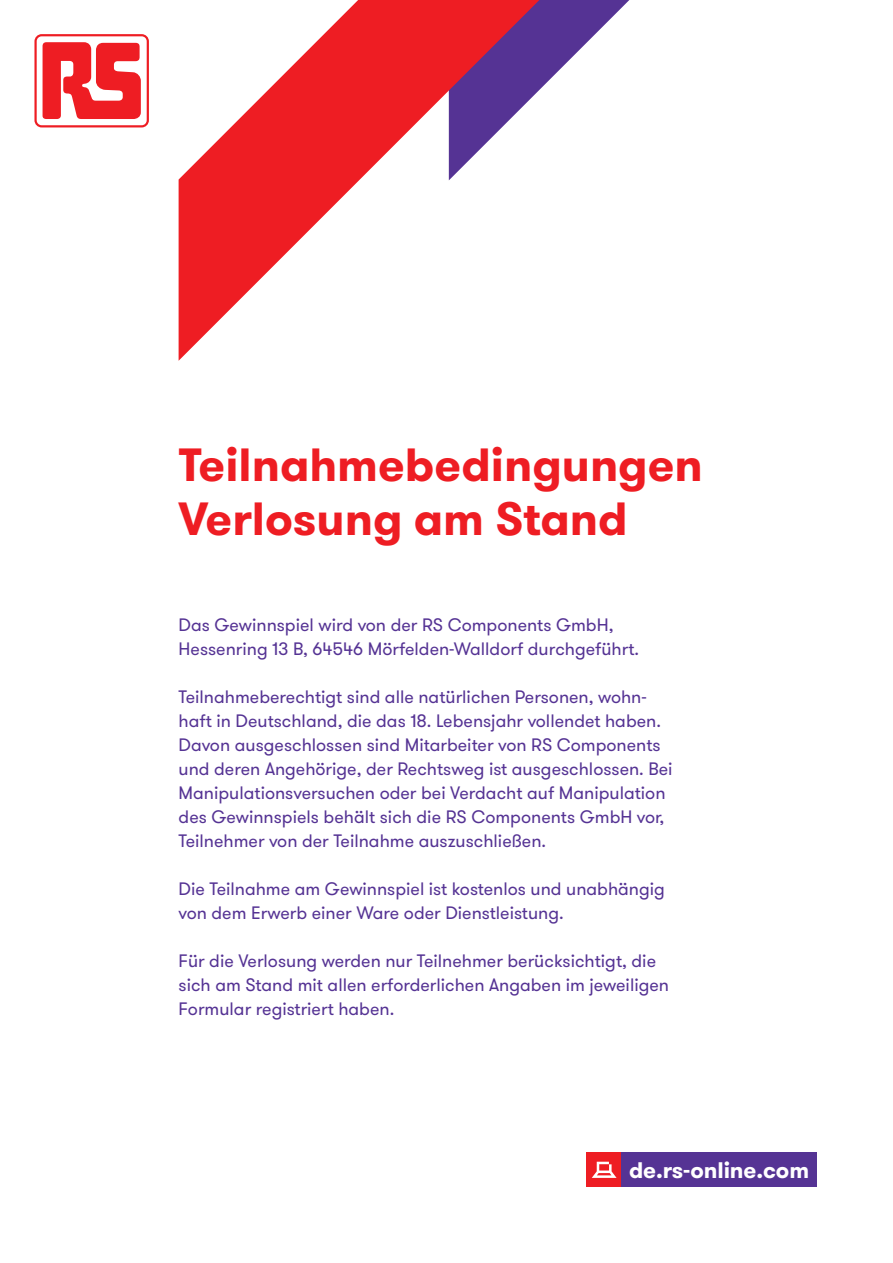
<style>
.page{position:relative;width:893px;height:1263px;background:#fff}
.page>*{position:absolute;margin:0;border:0;box-sizing:border-box;transform-origin:0 0}
.t1{font:700 46.5px/54px "GT Walsheim Pro";color:#ee1d23}
.t2{font:700 22.5px "GT Walsheim Pro";letter-spacing:-.005em;color:#fff}
.t3{font:18px/24px "GT Walsheim Pro";color:#553394}
</style>
<div class="page">
<svg style="left:539px;top:0;width:90px;height:90px"></svg>
<svg style="left:179px;top:0;width:360px;height:361px"></svg>
<svg style="left:34px;top:34px;width:115px;height:93px"></svg>
<div style="left:37px;top:36px;width:110px;height:89px;background:#fff;border-radius:5px"></div>
<svg style="left:43px;top:42px;width:98px;height:77px"></svg>
<div style="left:587px;top:1152px;width:34px;height:34px;background:#ee1d23"></div>
<svg style="left:592px;top:1162px;width:25px;height:16px"></svg>
<div style="left:621px;top:1152px;width:195px;height:34px;background:#553394"></div>
<h1 class="t1" style="left:179px;top:438px;width:526px">Teilnahmebedingungen<br>Verlosung am Stand</h1>
<p class="t3" style="left:179px;top:613px;width:462px">Das Gewinnspiel wird von der RS Components GmbH,<br>Hessenring 13 B, 64546 Mörfelden-Walldorf durchgeführt.</p>
<p class="t3" style="left:179px;top:685px;width:496px">Teilnahmeberechtigt sind alle natürlichen Personen, wohn&shy;haft in Deutschland, die das 18. Lebensjahr vollendet haben.<br>Davon ausgeschlossen sind Mitarbeiter von RS Components und deren Angehörige, der Rechtsweg ist ausgeschlossen. Bei Manipulationsversuchen oder bei Verdacht auf Manipulation des Gewinnspiels behält sich die RS Components GmbH vor, Teilnehmer von der Teilnahme auszuschließen.</p>
<p class="t3" style="left:179px;top:877px;width:488px">Die Teilnahme am Gewinnspiel ist kostenlos und unabhängig von dem Erwerb einer Ware oder Dienstleistung.</p>
<p class="t3" style="left:179px;top:949px;width:492px">Für die Verlosung werden nur Teilnehmer berücksichtigt, die sich am Stand mit allen erforderlichen Angaben im jeweiligen<br>Formular registriert haben.</p>
<p class="t2" style="left:629px;top:1155px;width:182px">de.rs-online.com</p>
</div>
